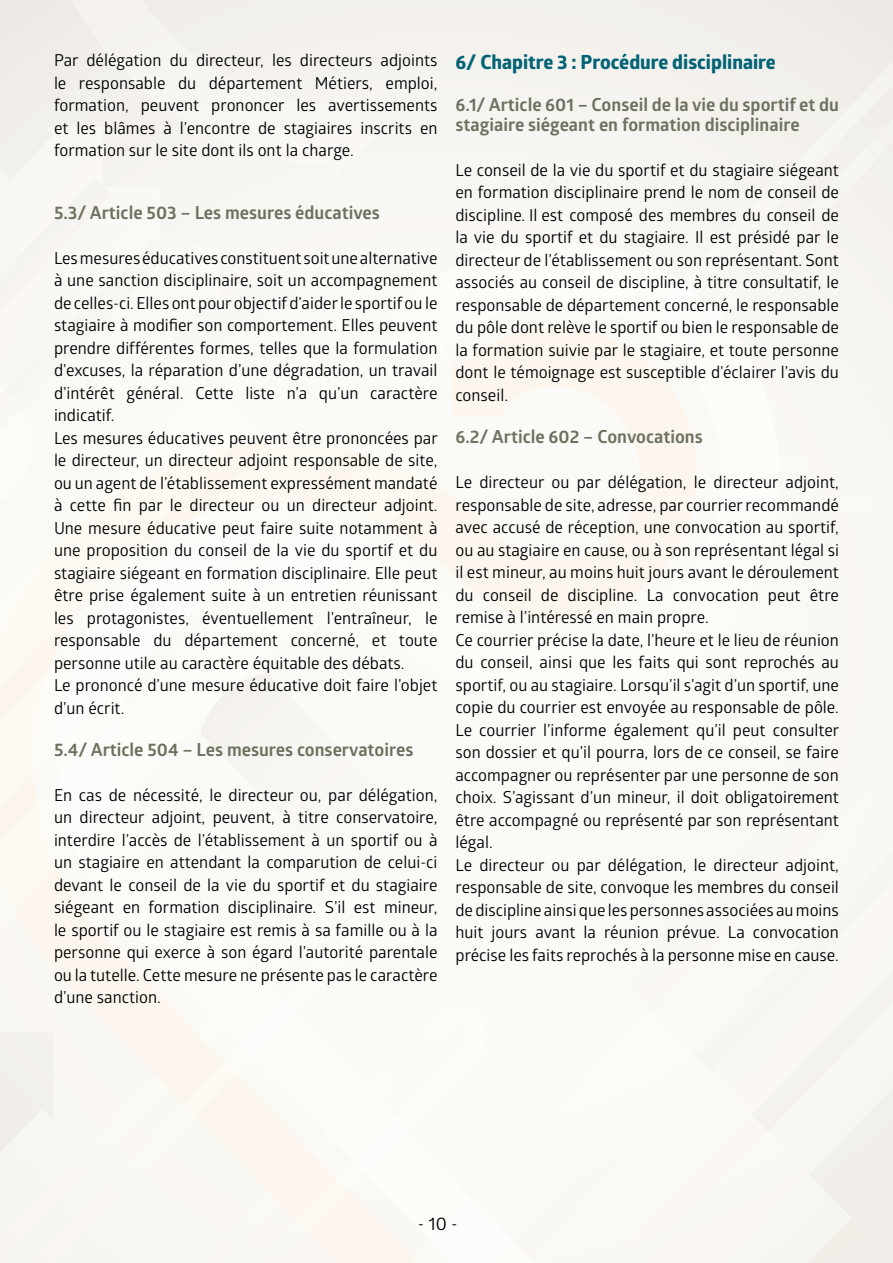
<style>
.page{position:relative;width:893px;height:1263px;background:#fff}
.page>*{position:absolute;margin:0;border:0;box-sizing:border-box;transform-origin:0 0}
.t1{font:700 19.5px "Globerx";color:#006375}
.t2{font:700 18px/19.8px "Glober";color:#6c7160}
.t3{font:18px "Glober";color:#000}
.t4{font:16.5px/22.5px "Glober";color:#000;text-align:justify}
</style>
<div class="page">
<div style="left:0;top:0;width:851px;height:557px;background:#f7f5f2"></div>
<div style="left:56px;top:0;width:320px;height:176px;background:#f5f3ef"></div>
<div style="left:57px;top:242px;width:722px;height:315px;background:#fbfaf6"></div>
<div style="left:33px;top:327px;width:664px;height:293px;background:#fcf9f5"></div>
<div style="left:652px;top:557px;width:241px;height:120px;background:#fbf9f6"></div>
<div style="left:814px;top:677px;width:79px;height:120px;background:#faf7f4"></div>
<div style="left:784px;top:797px;width:109px;height:56px;background:#faf8f5"></div>
<div style="left:209px;top:254px;width:284px;height:120px;background:#fbfaf6"></div>
<svg style="left:0;top:374px;width:493px;height:479px"></svg>
<svg style="left:212px;top:673px;width:55px;height:36px"></svg>
<div style="left:600px;top:456px;width:293px;height:54px;background:#fcfaf5"></div>
<div style="left:0;top:853px;width:893px;height:410px;background:#fbf9f5"></div>
<div style="left:0;top:180px;width:33px;height:531px;background:#faf8f4"></div>
<div style="left:681px;top:0;width:212px;height:319px;background:#f5f2ee"></div>
<svg style="left:664px;top:282px;width:58px;height:58px"></svg>
<p class="t4" style="left:54px;top:49px;width:385px">Par délégation du directeur, les directeurs adjoints le responsable du département Métiers, emploi, formation, peuvent prononcer les avertissements et les blâmes à l’encontre de stagiaires inscrits en formation sur le site dont ils ont la charge.</p>
<p class="t2" style="left:54px;top:202px;width:327px">5.3/ Article 503 – Les mesures éducatives</p>
<p class="t4" style="left:54px;top:246px;width:385px;text-align:left">Les mesures éducatives constituent soit une alternative à une sanction disciplinaire, soit un accompagnement de celles-ci. Elles ont pour objectif d’aider le sportif ou le stagiaire à modifier son comportement. Elles peuvent prendre différentes formes, telles que la formulation d’excuses, la réparation d’une dégradation, un travail d’intérêt général. Cette liste n’a qu’un caractère indicatif.<br>Les mesures éducatives peuvent être prononcées par le directeur, un directeur adjoint responsable de site, ou un agent de l’établissement expressément mandaté à cette fin par le directeur ou un directeur adjoint.<br>Une mesure éducative peut faire suite notamment à une proposition du conseil de la vie du sportif et du stagiaire siégeant en formation disciplinaire. Elle peut être prise également suite à un entretien réunissant les protagonistes, éventuellement l’entraîneur, le responsable du département concerné, et toute personne utile au caractère équitable des débats.<br>Le prononcé d’une mesure éducative doit faire l’objet d’un écrit.</p>
<p class="t2" style="left:54px;top:739px;width:361px">5.4/ Article 504 – Les mesures conservatoires</p>
<p class="t4" style="left:54px;top:783px;width:385px">En cas de nécessité, le directeur ou, par délégation, un directeur adjoint, peuvent, à titre conservatoire, interdire l’accès de l’établissement à un sportif ou à un stagiaire en attendant la comparution de celui-ci devant le conseil de la vie du sportif et du stagiaire siégeant en formation disciplinaire. S’il est mineur, le sportif ou le stagiaire est remis à sa famille ou à la personne qui exerce à son égard l’autorité parentale ou la tutelle. Cette mesure ne présente pas le caractère d’une sanction.</p>
<p class="t1" style="left:455px;top:48px;width:322px">6/ Chapitre 3 : Procédure disciplinaire</p>
<p class="t2" style="left:455px;top:94px;width:385px">6.1/ Article 601 – Conseil de la vie du sportif et du stagiaire siégeant en formation disciplinaire</p>
<p class="t4" style="left:455px;top:158px;width:385px">Le conseil de la vie du sportif et du stagiaire siégeant en formation disciplinaire prend le nom de conseil de discipline. Il est composé des membres du conseil de la vie du sportif et du stagiaire. Il est présidé par le directeur de l’établissement ou son représentant. Sont associés au conseil de discipline, à titre consultatif, le responsable de département concerné, le responsable du pôle dont relève le sportif ou bien le responsable de la formation suivie par le stagiaire, et toute personne dont le témoignage est susceptible d’éclairer l’avis du conseil.</p>
<p class="t2" style="left:455px;top:426px;width:249px">6.2/ Article 602 – Convocations</p>
<p class="t4" style="left:455px;top:470px;width:385px;text-align:left">Le directeur ou par délégation, le directeur adjoint, responsable de site, adresse, par courrier recommandé avec accusé de réception, une convocation au sportif, ou au stagiaire en cause, ou à son représentant légal si il est mineur, au moins huit jours avant le déroulement du conseil de discipline. La convocation peut être remise à l’intéressé en main propre.<br>Ce courrier précise la date, l’heure et le lieu de réunion du conseil, ainsi que les faits qui sont reprochés au sportif, ou au stagiaire. Lorsqu’il s’agit d’un sportif, une copie du courrier est envoyée au responsable de pôle.<br>Le courrier l’informe également qu’il peut consulter son dossier et qu’il pourra, lors de ce conseil, se faire accompagner ou représenter par une personne de son choix. S’agissant d’un mineur, il doit obligatoirement être accompagné ou représenté par son représentant légal.<br>Le directeur ou par délégation, le directeur adjoint, responsable de site, convoque les membres du conseil de discipline ainsi que les personnes associées au moins huit jours avant la réunion prévue. La convocation précise les faits reprochés à la personne mise en cause.</p>
<p class="t3" style="left:418px;top:1211px;width:41px">- 10 -</p>
</div>
